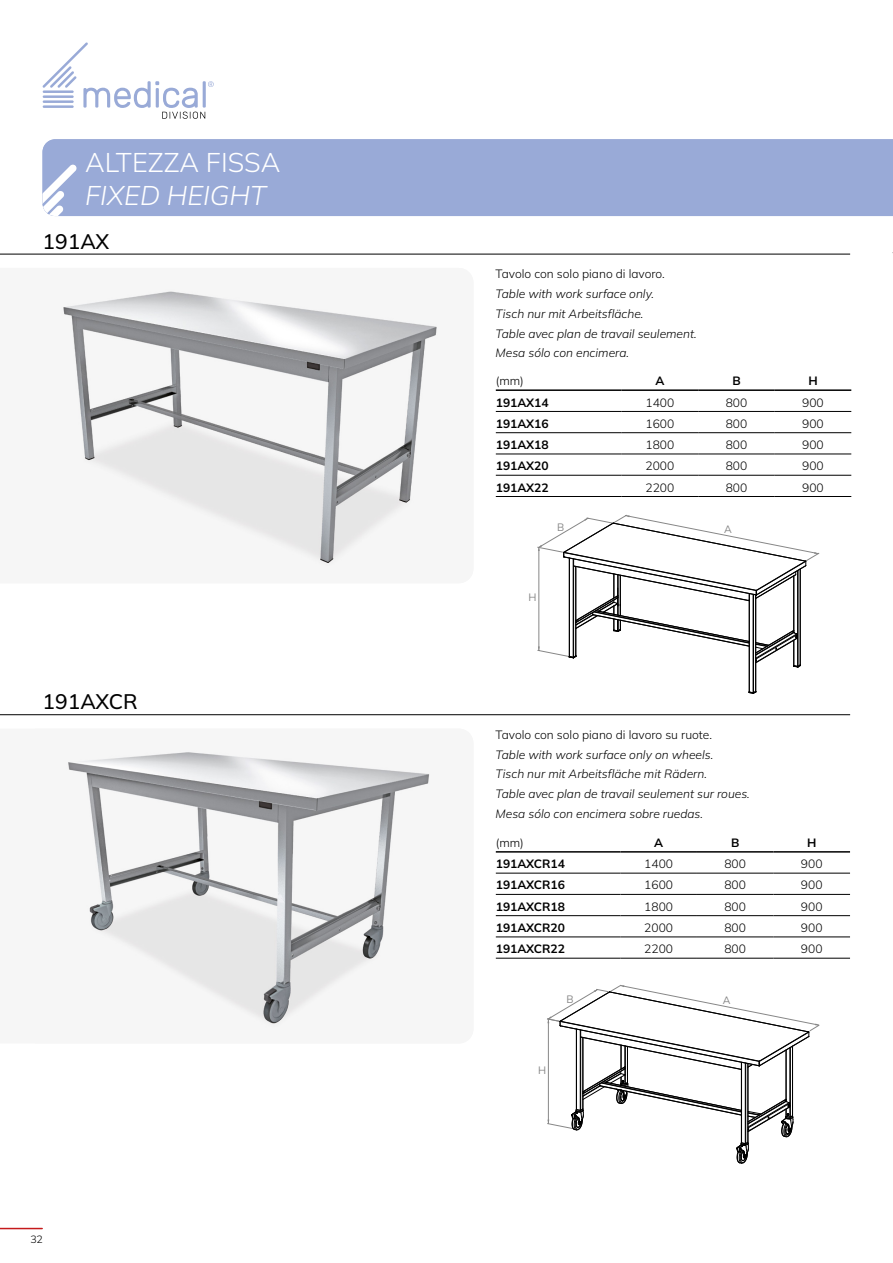
<style>
.page{position:relative;width:893px;height:1263px;background:#fff}
.page>*{position:absolute;margin:0;border:0;box-sizing:border-box;transform-origin:0 0}
.t1{font:300 27px "Mulish";color:#fff}
.t2{font:italic 300 27px "Mulish";color:#fff}
.t3{font:500 21px "Mulish";color:#000}
.t4{font:italic 300 12px/20px "Mulish";color:#000}
.t5{font:300 12px "Mulish";color:#000}
.t6{font:700 12px "Mulish";color:#000}
.t7{font:10.5px "Mulish";color:#878787}
.t8{font:300 10.5px "Mulish";color:#000}
</style>
<div class="page">
<hr style="left:0;top:1228px;width:42px;height:1px;background:#c51a1b">
<svg style="left:43px;top:42px;width:171px;height:77px"></svg>
<div style="left:43px;top:139px;width:850px;height:77px;background:#99aad7"></div>
<svg style="left:43px;top:164px;width:34px;height:52px"></svg>
<hr style="left:496px;top:389px;width:126px;height:2px;background:#000">
<hr style="left:622px;top:389px;width:76px;height:2px;background:#000">
<hr style="left:698px;top:389px;width:77px;height:2px;background:#000">
<hr style="left:775px;top:389px;width:76px;height:2px;background:#000">
<hr style="left:496px;top:411px;width:126px;height:1px;background:#000">
<hr style="left:622px;top:411px;width:76px;height:1px;background:#000">
<hr style="left:698px;top:411px;width:77px;height:1px;background:#000">
<hr style="left:775px;top:411px;width:76px;height:1px;background:#000">
<hr style="left:496px;top:432px;width:126px;height:1px;background:#000">
<hr style="left:622px;top:432px;width:76px;height:1px;background:#000">
<hr style="left:698px;top:432px;width:77px;height:1px;background:#000">
<hr style="left:775px;top:432px;width:76px;height:1px;background:#000">
<hr style="left:496px;top:454px;width:126px;height:1px;background:#000">
<hr style="left:622px;top:454px;width:76px;height:1px;background:#000">
<hr style="left:698px;top:454px;width:77px;height:1px;background:#000">
<hr style="left:775px;top:454px;width:76px;height:1px;background:#000">
<hr style="left:496px;top:475px;width:126px;height:1px;background:#000">
<hr style="left:622px;top:475px;width:76px;height:1px;background:#000">
<hr style="left:698px;top:475px;width:77px;height:1px;background:#000">
<hr style="left:775px;top:475px;width:76px;height:1px;background:#000">
<hr style="left:496px;top:496px;width:126px;height:1px;background:#000">
<hr style="left:622px;top:496px;width:76px;height:1px;background:#000">
<hr style="left:698px;top:496px;width:77px;height:1px;background:#000">
<hr style="left:775px;top:496px;width:76px;height:1px;background:#000">
<img style="left:61px;top:291px;width:376px;height:275px">
<hr style="left:0;top:254px;width:850px;height:1px;background:#000">
<hr style="left:753px;top:594px;width:1px;height:99px;background:#000">
<hr style="left:755px;top:595px;width:1px;height:96px;background:#000">
<hr style="left:749px;top:593px;width:1px;height:99px;background:#000">
<svg style="left:749px;top:691px;width:8px;height:3px"></svg>
<svg style="left:537px;top:515px;width:282px;height:153px"></svg>
<img style="left:68px;top:751px;width:362px;height:276px">
<hr style="left:496px;top:851px;width:124px;height:2px;background:#000">
<hr style="left:620px;top:851px;width:77px;height:2px;background:#000">
<hr style="left:697px;top:851px;width:76px;height:2px;background:#000">
<hr style="left:773px;top:851px;width:77px;height:2px;background:#000">
<hr style="left:496px;top:873px;width:124px;height:1px;background:#000">
<hr style="left:620px;top:873px;width:77px;height:1px;background:#000">
<hr style="left:697px;top:873px;width:76px;height:1px;background:#000">
<hr style="left:773px;top:873px;width:77px;height:1px;background:#000">
<hr style="left:496px;top:894px;width:124px;height:1px;background:#000">
<hr style="left:620px;top:894px;width:77px;height:1px;background:#000">
<hr style="left:697px;top:894px;width:76px;height:1px;background:#000">
<hr style="left:773px;top:894px;width:77px;height:1px;background:#000">
<hr style="left:496px;top:915px;width:124px;height:1px;background:#000">
<hr style="left:620px;top:915px;width:77px;height:1px;background:#000">
<hr style="left:697px;top:915px;width:76px;height:1px;background:#000">
<hr style="left:773px;top:915px;width:77px;height:1px;background:#000">
<hr style="left:496px;top:937px;width:124px;height:1px;background:#000">
<hr style="left:620px;top:937px;width:77px;height:1px;background:#000">
<hr style="left:697px;top:937px;width:76px;height:1px;background:#000">
<hr style="left:773px;top:937px;width:77px;height:1px;background:#000">
<hr style="left:496px;top:958px;width:124px;height:1px;background:#000">
<hr style="left:620px;top:958px;width:77px;height:1px;background:#000">
<hr style="left:697px;top:958px;width:76px;height:1px;background:#000">
<hr style="left:773px;top:958px;width:77px;height:1px;background:#000">
<hr style="left:0;top:714px;width:850px;height:1px;background:#000">
<svg style="left:547px;top:985px;width:273px;height:179px"></svg>
<h1 class="t1" style="left:85px;top:144px;width:197px">ALTEZZA FISSA</h1>
<h1 class="t2" style="left:85px;top:177px;width:183px">FIXED HEIGHT</h1>
<h2 class="t3" style="left:43px;top:227px;width:68px">191AX</h2>
<h2 class="t3" style="left:43px;top:687px;width:97px">191AXCR</h2>
<p class="t8" style="left:30px;top:1231px;width:14px">32</p>
<p class="t5" style="left:496px;top:265px;width:171px">Tavolo con solo piano di lavoro.</p>
<p class="t4" style="left:496px;top:283px;width:203px">Table with work surface only.<br>Tisch nur mit Arbeitsfläche.<br>Table avec plan de travail seulement.<br>Mesa sólo con encimera.</p>
<p class="t5" style="left:496px;top:373px;width:30px">(mm)</p>
<p class="t6" style="left:655px;top:373px;width:10px">A</p>
<p class="t6" style="left:732px;top:373px;width:10px">B</p>
<p class="t6" style="left:808px;top:373px;width:11px">H</p>
<p class="t6" style="left:496px;top:394px;width:54px">191AX14</p>
<p class="t5" style="left:646px;top:394px;width:30px">1400</p>
<p class="t5" style="left:726px;top:394px;width:23px">800</p>
<p class="t5" style="left:802px;top:394px;width:23px">900</p>
<p class="t6" style="left:496px;top:415px;width:54px">191AX16</p>
<p class="t5" style="left:646px;top:415px;width:30px">1600</p>
<p class="t5" style="left:726px;top:415px;width:23px">800</p>
<p class="t5" style="left:802px;top:415px;width:23px">900</p>
<p class="t6" style="left:496px;top:437px;width:54px">191AX18</p>
<p class="t5" style="left:646px;top:437px;width:30px">1800</p>
<p class="t5" style="left:726px;top:437px;width:23px">800</p>
<p class="t5" style="left:802px;top:437px;width:23px">900</p>
<p class="t6" style="left:496px;top:458px;width:54px">191AX20</p>
<p class="t5" style="left:646px;top:458px;width:30px">2000</p>
<p class="t5" style="left:726px;top:458px;width:23px">800</p>
<p class="t5" style="left:802px;top:458px;width:23px">900</p>
<p class="t6" style="left:496px;top:479px;width:54px">191AX22</p>
<p class="t5" style="left:646px;top:479px;width:30px">2200</p>
<p class="t5" style="left:726px;top:479px;width:23px">800</p>
<p class="t5" style="left:802px;top:479px;width:23px">900</p>
<p class="t7" style="left:557px;top:519px;width:9px">B</p>
<p class="t7" style="left:724px;top:522px;width:9px">A</p>
<p class="t7" style="left:528px;top:590px;width:10px">H</p>
<p class="t5" style="left:496px;top:726px;width:218px">Tavolo con solo piano di lavoro su ruote.</p>
<p class="t4" style="left:496px;top:744px;width:256px">Table with work surface only on wheels.<br>Tisch nur mit Arbeitsfläche mit Rädern.<br>Table avec plan de travail seulement sur roues.<br>Mesa sólo con encimera sobre ruedas.</p>
<p class="t5" style="left:496px;top:834px;width:30px">(mm)</p>
<p class="t6" style="left:654px;top:834px;width:10px">A</p>
<p class="t6" style="left:731px;top:834px;width:10px">B</p>
<p class="t6" style="left:807px;top:834px;width:11px">H</p>
<p class="t6" style="left:496px;top:856px;width:71px">191AXCR14</p>
<p class="t5" style="left:644px;top:856px;width:30px">1400</p>
<p class="t5" style="left:724px;top:856px;width:23px">800</p>
<p class="t5" style="left:801px;top:856px;width:23px">900</p>
<p class="t6" style="left:496px;top:877px;width:71px">191AXCR16</p>
<p class="t5" style="left:644px;top:877px;width:30px">1600</p>
<p class="t5" style="left:724px;top:877px;width:23px">800</p>
<p class="t5" style="left:801px;top:877px;width:23px">900</p>
<p class="t6" style="left:496px;top:898px;width:71px">191AXCR18</p>
<p class="t5" style="left:644px;top:898px;width:30px">1800</p>
<p class="t5" style="left:724px;top:898px;width:23px">800</p>
<p class="t5" style="left:801px;top:898px;width:23px">900</p>
<p class="t6" style="left:496px;top:919px;width:71px">191AXCR20</p>
<p class="t5" style="left:644px;top:919px;width:30px">2000</p>
<p class="t5" style="left:724px;top:919px;width:23px">800</p>
<p class="t5" style="left:801px;top:919px;width:23px">900</p>
<p class="t6" style="left:496px;top:941px;width:71px">191AXCR22</p>
<p class="t5" style="left:644px;top:941px;width:30px">2200</p>
<p class="t5" style="left:724px;top:941px;width:23px">800</p>
<p class="t5" style="left:801px;top:941px;width:23px">900</p>
<p class="t7" style="left:566px;top:991px;width:9px">B</p>
<p class="t7" style="left:723px;top:993px;width:9px">A</p>
<p class="t7" style="left:538px;top:1062px;width:10px">H</p>
</div>
